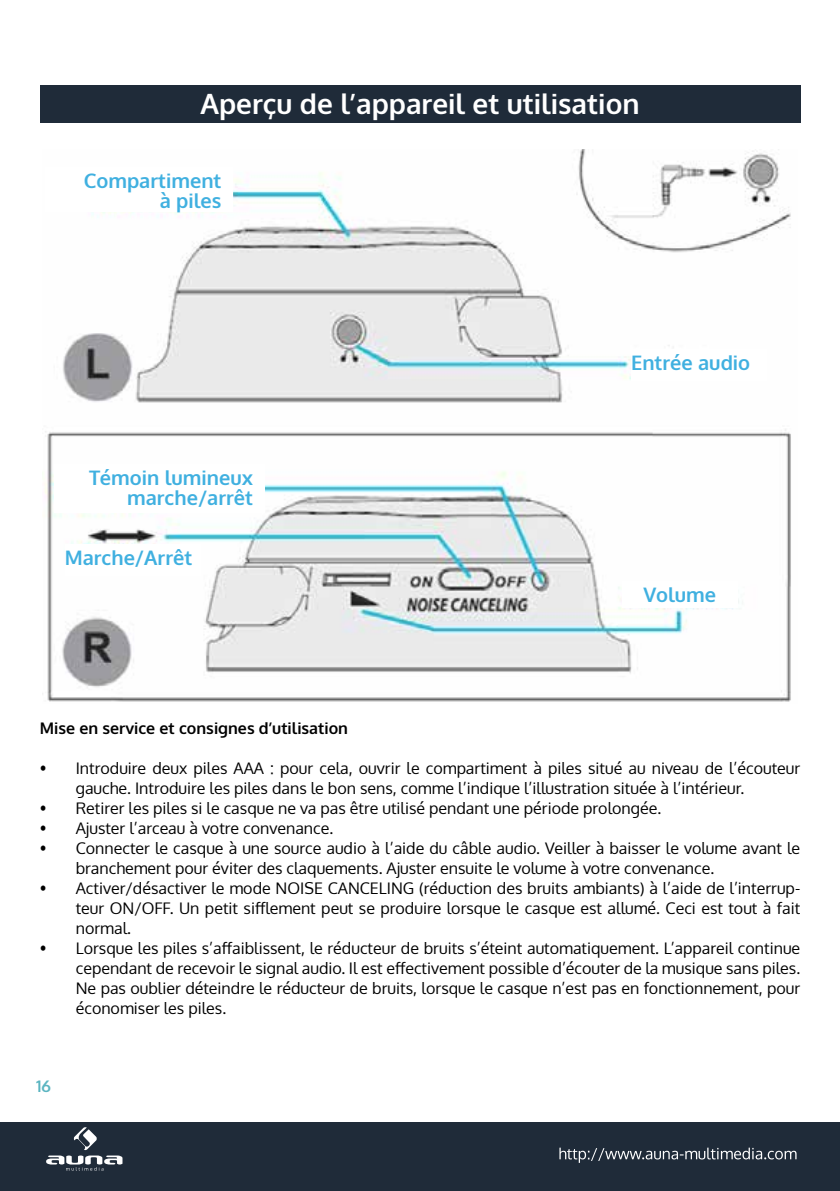
<style>
.page{position:relative;width:840px;height:1191px;background:#fff}
.page>*{position:absolute;margin:0;border:0;box-sizing:border-box;transform-origin:0 0}
.t1{font:700 28px "Oxygen";color:#fff}
.t2{font:700 20px/20px "Oxygen";color:#40b0e0;text-align:right}
.t3{font:16px/20px "Oxygen";color:#000}
.t4{font:700 16px "Oxygen";color:#000}
.t5{font:700 16px "Oxygen";color:#5bb5c1}
</style>
<div class="page">
<div style="left:0;top:1123px;width:839px;height:68px;background:#1f2b39"></div>
<svg style="left:559px;top:1147px;width:237px;height:15px"></svg>
<svg style="left:46px;top:1127px;width:76px;height:43px"></svg>
<div style="left:40px;top:85px;width:759px;height:37px;background:#1f2b39"></div>
<img style="left:42px;top:149px;width:749px;height:553px">
<div style="left:45px;top:168px;width:188px;height:44px;background:#fff"></div>
<div style="left:630px;top:350px;width:136px;height:31px;background:#fff"></div>
<div style="left:65px;top:544px;width:135px;height:32px;background:#fff"></div>
<div style="left:621px;top:581px;width:116px;height:27px;background:#fff"></div>
<div style="left:54px;top:464px;width:210px;height:49px;background:#fff"></div>
<h1 class="t1" style="left:200px;top:86px;width:440px">Aperçu de l’appareil et utilisation</h1>
<p class="t2" style="left:84px;top:172px;width:139px">Compartiment à piles</p>
<p class="t2" style="left:89px;top:468px;width:165px">Témoin lumineux marche/arrêt</p>
<p class="t2" style="left:65px;top:548px;width:129px">Marche/Arrêt</p>
<p class="t2" style="left:630px;top:353px;width:120px">Entrée audio</p>
<p class="t2" style="left:643px;top:585px;width:74px">Volume</p>
<p class="t4" style="left:40px;top:718px;width:310px">Mise en service et consignes d’utilisation</p>
<p class="t3" style="left:76px;top:758px;width:725px;text-indent:-36px">• Introduire deux piles AAA : pour cela, ouvrir le compartiment à piles situé au niveau de l’écouteur gauche. Introduire les piles dans le bon sens, comme l’indique l’illustration située à l’intérieur.</p>
<p class="t3" style="left:40px;top:798px;width:622px">• Retirer les piles si le casque ne va pas être utilisé pendant une période prolongée.</p>
<p class="t3" style="left:40px;top:818px;width:295px">• Ajuster l’arceau à votre convenance.</p>
<p class="t3" style="left:76px;top:838px;width:725px;text-indent:-36px">• Connecter le casque à une source audio à l’aide du câble audio. Veiller à baisser le volume avant le branchement pour éviter des claquements. Ajuster ensuite le volume à votre convenance.</p>
<p class="t3" style="left:76px;top:878px;width:725px;text-align:justify;text-indent:-36px">• Activer/désactiver le mode NOISE CANCELING (réduction des bruits ambiants) à l’aide de l’interrup&shy;teur ON/OFF. Un petit sifflement peut se produire lorsque le casque est allumé. Ceci est tout à fait normal.</p>
<p class="t3" style="left:76px;top:938px;width:725px;text-align:justify;text-indent:-36px">• Lorsque les piles s’affaiblissent, le réducteur de bruits s’éteint automatiquement. L’appareil continue cependant de recevoir le signal audio. Il est effectivement possible d’écouter de la musique sans piles.<br>Ne pas oublier déteindre le réducteur de bruits, lorsque le casque n’est pas en fonctionnement, pour économiser les piles.</p>
<p class="t5" style="left:36px;top:1076px;width:16px">16</p>
</div>
